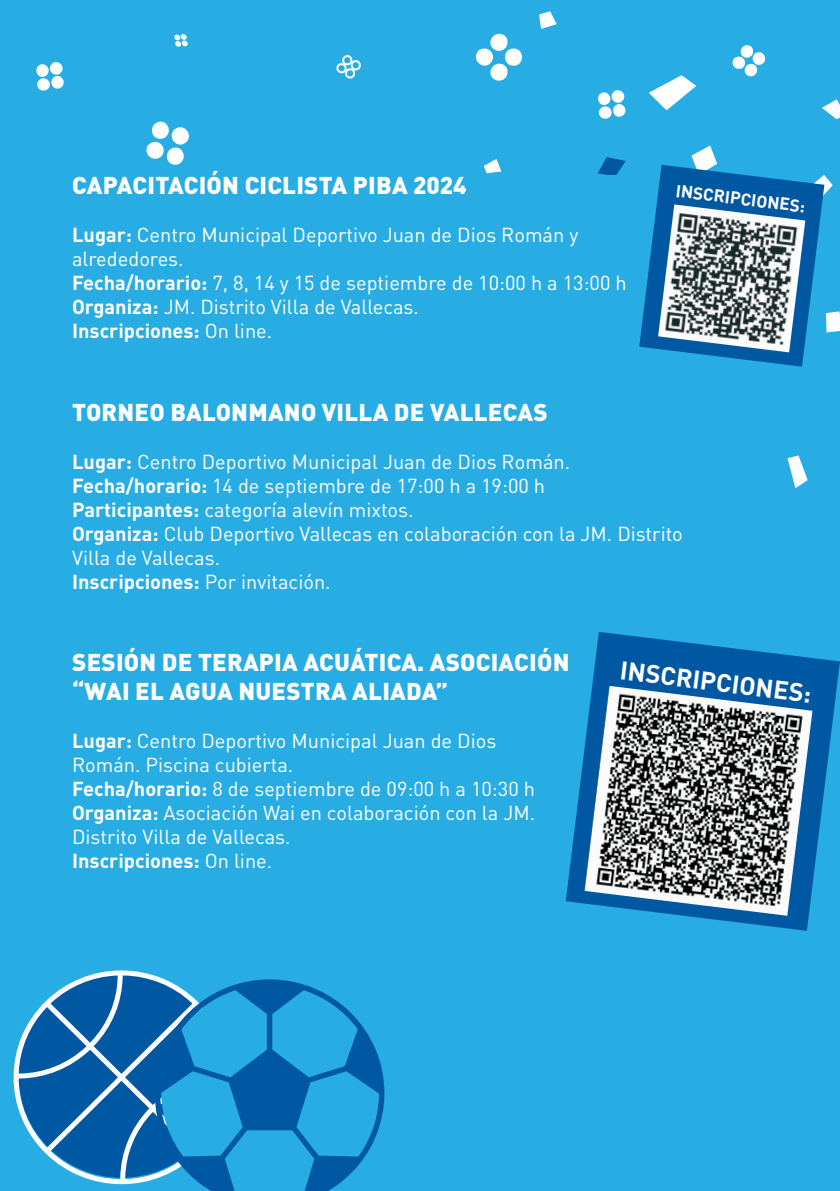
<style>
.page{position:relative;width:840px;height:1191px;background:#fff}
.page>*{position:absolute;margin:0;border:0;box-sizing:border-box;transform-origin:0 0}
.ACTUACION{font:700 25.4px "DINOT";color:#fff}
.ACTUACION-2{font:900 24px/28.8px "DINOT";letter-spacing:.01em;color:#fff}
.ACTUACION-3{font:20px/24px "DINOT";color:#fff}
.ACTUACION-4{font:700 20px "DINOT";color:#fff}
.ACTUACION-5{font:700 17.2px "DINOT";color:#fff}
.s1{font-weight:700}
.s2{font-weight:400}
</style>
<div class="page">
<div style="left:0;top:0;width:839px;height:1191px;background:#27ade4"></div>
<div style="left:490px;top:34px;width:17px;height:17px;background:#fff;border-radius:8px"></div>
<div style="left:490px;top:64px;width:17px;height:17px;background:#fff;border-radius:8px"></div>
<div style="left:475px;top:49px;width:17px;height:17px;background:#fff;border-radius:8px"></div>
<div style="left:504px;top:49px;width:17px;height:17px;background:#fff;border-radius:8px"></div>
<svg style="left:146px;top:121px;width:43px;height:44px"></svg>
<svg style="left:732px;top:45px;width:33px;height:32px"></svg>
<svg style="left:598px;top:90px;width:27px;height:29px"></svg>
<svg style="left:174px;top:34px;width:14px;height:13px"></svg>
<svg style="left:36px;top:62px;width:28px;height:29px"></svg>
<div style="left:341px;top:55px;width:11px;height:11px;border:2px solid #fff;border-radius:4px"></div>
<div style="left:344px;top:68px;width:11px;height:11px;border:2px solid #fff;border-radius:4px"></div>
<div style="left:336px;top:63px;width:11px;height:11px;border:2px solid #fff;border-radius:4px"></div>
<svg style="left:348px;top:58px;width:13px;height:14px"></svg>
<svg style="left:648px;top:75px;width:48px;height:35px"></svg>
<svg style="left:787px;top:455px;width:20px;height:33px"></svg>
<svg style="left:484px;top:159px;width:17px;height:14px"></svg>
<svg style="left:598px;top:157px;width:27px;height:18px"></svg>
<svg style="left:539px;top:11px;width:17px;height:18px"></svg>
<svg style="left:822px;top:99px;width:17px;height:20px"></svg>
<svg style="left:14px;top:970px;width:150px;height:214px;fill:#0058a2"></svg>
<svg style="left:155px;top:979px;width:229px;height:212px"></svg>
<svg style="left:639px;top:145px;width:200px;height:222px"></svg>
<img style="left:657px;top:204px;width:147px;height:148px">
<svg style="left:565px;top:632px;width:274px;height:299px"></svg>
<img style="left:577px;top:685px;width:235px;height:230px">
<p class="ACTUACION-2" style="left:72px;top:170px;width:395px">CAPACITACIÓN CICLISTA PIBA 2024</p>
<p class="ACTUACION-3" style="left:72px;top:222px;width:507px"><span class="s1">Lugar:</span> Centro Municipal Deportivo Juan de Dios Román y alrededores.</p>
<p class="ACTUACION-3" style="left:72px;top:270px;width:556px"><span class="s1">Fecha/horario:</span> 7, 8, 14 y 15 de septiembre de 10:00 h a 13:00 h</p>
<p class="ACTUACION-3" style="left:72px;top:294px;width:348px"><span class="s1">Organiza:</span> JM. Distrito Villa de Vallecas.</p>
<p class="ACTUACION-4" style="left:72px;top:317px;width:201px">Inscripciones: <span class="s2">On line.</span></p>
<p class="ACTUACION-5" style="left:677px;top:179px;width:131px;rotate:7deg">INSCRIPCIONES:</p>
<p class="ACTUACION-2" style="left:72px;top:397px;width:476px">TORNEO BALONMANO VILLA DE VALLECAS</p>
<p class="ACTUACION-3" style="left:72px;top:449px;width:499px"><span class="s1">Lugar:</span> Centro Deportivo Municipal Juan de Dios Román.</p>
<p class="ACTUACION-3" style="left:72px;top:473px;width:474px"><span class="s1">Fecha/horario:</span> 14 de septiembre de 17:00 h a 19:00 h</p>
<p class="ACTUACION-3" style="left:72px;top:497px;width:343px"><span class="s1">Participantes:</span> categoría alevín mixtos.</p>
<p class="ACTUACION-3" style="left:72px;top:521px;width:612px"><span class="s1">Organiza:</span> Club Deportivo Vallecas en colaboración con la JM. Distrito<br>Villa de Vallecas.</p>
<p class="ACTUACION-4" style="left:72px;top:568px;width:260px">Inscripciones: <span class="s2">Por invitación.</span></p>
<p class="ACTUACION-2" style="left:72px;top:647px;width:498px">SESIÓN DE TERAPIA ACUÁTICA. ASOCIACIÓN “WAI EL AGUA NUESTRA ALIADA”</p>
<p class="ACTUACION-3" style="left:72px;top:728px;width:425px"><span class="s1">Lugar:</span> Centro Deportivo Municipal Juan de Dios<br>Román. Piscina cubierta.</p>
<p class="ACTUACION-3" style="left:72px;top:776px;width:464px"><span class="s1">Fecha/horario:</span> 8 de septiembre de 09:00 h a 10:30 h</p>
<p class="ACTUACION-3" style="left:72px;top:800px;width:464px"><span class="s1">Organiza:</span> Asociación Wai en colaboración con la JM.<br>Distrito Villa de Vallecas.</p>
<p class="ACTUACION-4" style="left:72px;top:847px;width:201px">Inscripciones: <span class="s2">On line.</span></p>
<p class="ACTUACION" style="left:622px;top:653px;width:194px;rotate:7deg">INSCRIPCIONES:</p>
</div>
